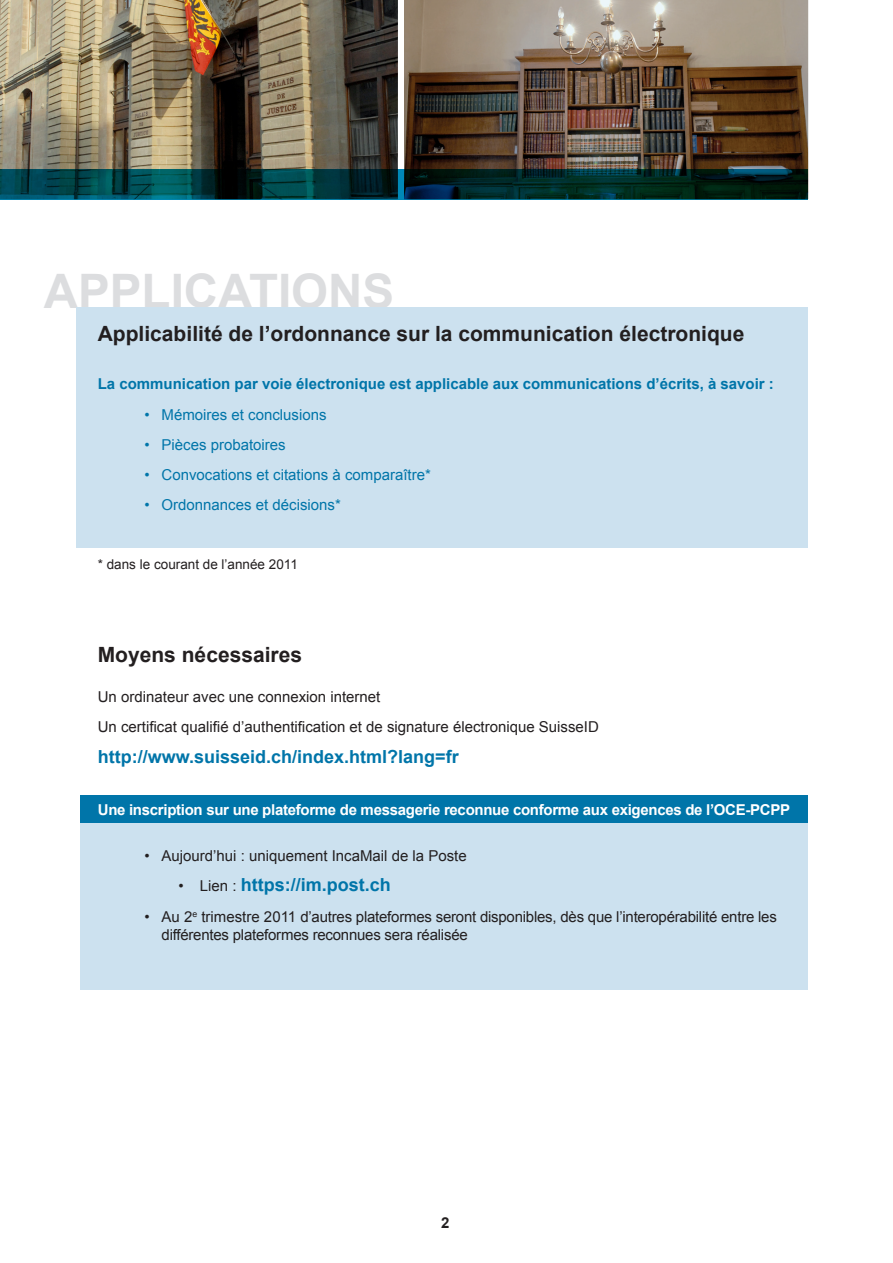
<style>
.page{position:relative;width:893px;height:1263px;background:#fff}
.page>*{position:absolute;margin:0;border:0;box-sizing:border-box;transform-origin:0 0}
.t1{font:700 47.55px "Arial";color:#dcdddf}
.titre_2{font:700 21px "Arial";color:#231f20}
.titre_2-2{font:700 18px "Arial";color:#0075a9}
.puce_niveau2{font:700 18px "Arial";color:#0075a9}
.PUCE_NIVEAU_1{font:15px/18px "Arial";letter-spacing:-.015em;color:#231f20}
.titre_2-3{font:15px/30.3px "Arial";color:#231f20}
.PUCE_NIVEAU_1-2{font:15px "Arial";color:#0075a9}
.titre_2-4{font:700 15px "Arial";letter-spacing:-.02em;color:#fff}
.titre_2-5{font:700 15px "Arial";color:#0075a9}
.t2{font:700 15px "Arial";color:#231f20}
.PUCE_NIVEAU_1-3{font:13.5px "Arial";color:#231f20}
.s1{font-weight:400;font-size:15px;color:#231f20}
</style>
<div class="page">
<div style="left:81px;top:819px;width:727px;height:170px;background:#cce1ef"></div>
<div style="left:81px;top:795px;width:727px;height:28px;background:#0075a9"></div>
<div style="left:77px;top:307px;width:731px;height:240px;background:#cce1ef"></div>
<img style="left:0;top:0;width:398px;height:200px">
<img style="left:398px;top:0;width:411px;height:200px">
<svg style="left:0;top:169px;width:808px;height:30px;background:#003032"></svg>
<p class="t1" style="left:44px;top:259px;width:352px">APPLICATIONS</p>
<p class="titre_2" style="left:98px;top:319px;width:648px">Applicabilité de l’ordonnance sur la communication électronique</p>
<p class="titre_2-5" style="left:98px;top:374px;width:678px">La communication par voie électronique est applicable aux communications d’écrits, à savoir :</p>
<p class="PUCE_NIVEAU_1-2" style="left:145px;top:404px;width:184px">• Mémoires et conclusions</p>
<p class="PUCE_NIVEAU_1-2" style="left:145px;top:435px;width:143px">• Pièces probatoires</p>
<p class="PUCE_NIVEAU_1-2" style="left:145px;top:465px;width:288px">• Convocations et citations à comparaître*</p>
<p class="PUCE_NIVEAU_1-2" style="left:145px;top:495px;width:198px">• Ordonnances et décisions*</p>
<p class="PUCE_NIVEAU_1-3" style="left:98px;top:555px;width:202px">* dans le courant de l’année 2011</p>
<p class="titre_2" style="left:98px;top:640px;width:206px">Moyens nécessaires</p>
<p class="titre_2-3" style="left:98px;top:682px;width:503px">Un ordinateur avec une connexion internet<br>Un certificat qualifié d’authentification et de signature électronique SuisseID</p>
<p class="titre_2-2" style="left:98px;top:744px;width:362px">http://www.suisseid.ch/index.html?lang=fr</p>
<p class="titre_2-4" style="left:98px;top:799px;width:694px">Une inscription sur une plateforme de messagerie reconnue conforme aux exigences de l’OCE-PCPP</p>
<p class="PUCE_NIVEAU_1" style="left:145px;top:847px;width:324px">• Aujourd’hui : uniquement IncaMail de la Poste</p>
<p class="puce_niveau2" style="left:179px;top:873px;width:214px"><span class="s1">• Lien :</span> https://im.post.ch</p>
<p class="PUCE_NIVEAU_1" style="left:162px;top:908px;width:617px;text-indent:-17px">• Au 2<sup>e</sup> trimestre 2011 d’autres plateformes seront disponibles, dès que l’interopérabilité entre les différentes plateformes reconnues sera réalisée</p>
<p class="t2" style="left:441px;top:1212px;width:10px">2</p>
</div>
